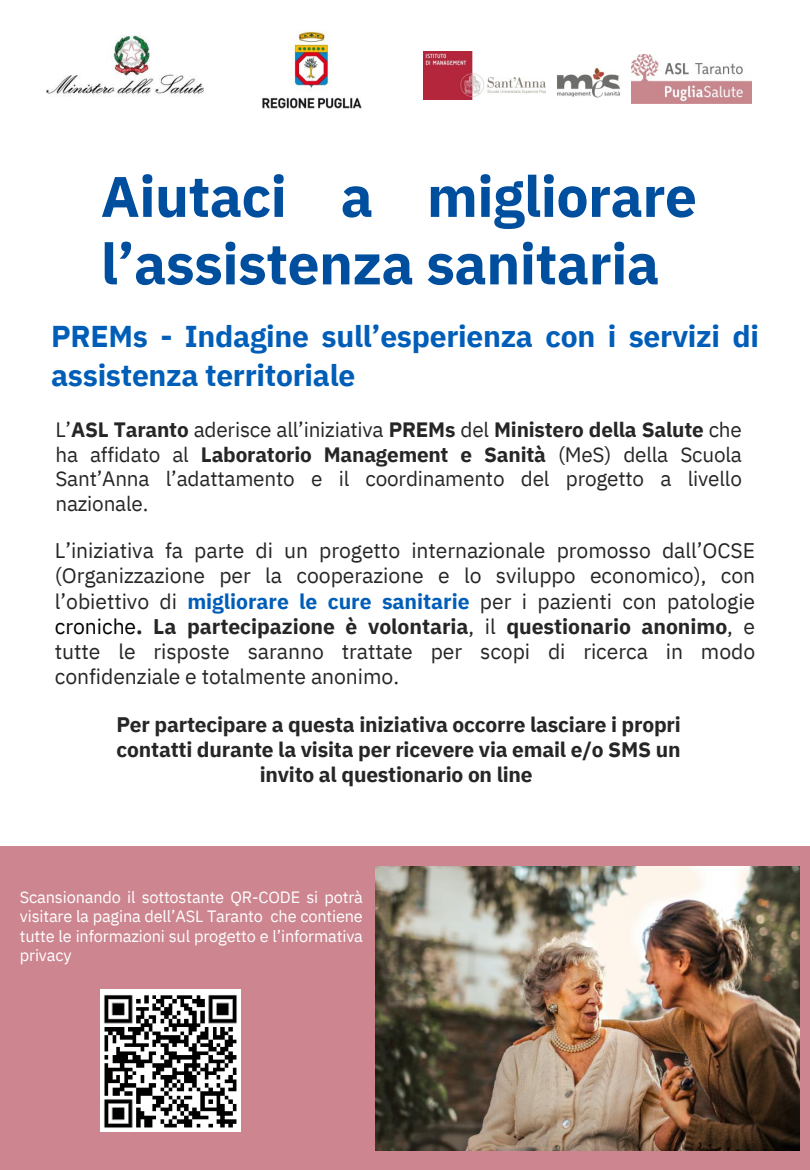
<style>
.page{position:relative;width:810px;height:1170px;background:#fff}
.page>*{position:absolute;margin:0;border:0;box-sizing:border-box;transform-origin:0 0}
.t1{font:700 57px/67.5px "IBM Plex Sans";letter-spacing:-.01em;color:#004f9e}
.t2{font:700 30px/38.2px "IBM Plex Sans";letter-spacing:-.01em;color:#005eb8}
.t3{font:21.15px/25.2px "IBM Plex Sans";letter-spacing:-.005em;color:#262626;text-align:justify}
.t4{font:700 21px/24.8px "IBM Plex Sans";letter-spacing:-.01em;color:#262626;text-align:center}
.t5{font:20.7px/24.6px "IBM Plex Sans";letter-spacing:-.01em;color:#262626;text-align:justify}
.t6{font:16.35px/19.6px "IBM Plex Sans";letter-spacing:-.01em;color:#fff;text-align:justify}
.s1{font-weight:700}
.s2{font-weight:700;color:#005eb8}
.s3{color:#000}
</style>
<div class="page">
<div style="left:0;top:846px;width:810px;height:324px;background:#cd8590"></div>
<img style="left:46px;top:36px;width:158px;height:58px">
<img style="left:424px;top:51px;width:121px;height:48px">
<img style="left:557px;top:67px;width:63px;height:31px">
<img style="left:375px;top:867px;width:424px;height:283px">
<img style="left:262px;top:30px;width:100px;height:79px">
<img style="left:632px;top:55px;width:119px;height:48px">
<img style="left:101px;top:990px;width:139px;height:142px">
<h4 class="t1" style="left:101px;top:162px;width:598px">Aiutaci a migliorare l’assistenza sanitaria</h4>
<h2 class="t2" style="left:51px;top:317px;width:709px">PREMs - Indagine sull’esperienza con i servizi di assistenza territoriale</h2>
<h4 class="t5" style="left:55px;top:417px;width:688px">L’<span class="s1">ASL Taranto</span> aderisce all’iniziativa <span class="s1">PREMs</span> del <span class="s1">Ministero della Salute</span> che ha affidato al <span class="s1">Laboratorio Management e Sanità</span> (MeS) della Scuola Sant’Anna l’adattamento e il coordinamento del progetto a livello nazionale.</h4>
<h3 class="t3" style="left:55px;top:538px;width:702px">L’iniziativa fa parte di un progetto internazionale promosso dall’OCSE (Organizzazione per la cooperazione e lo sviluppo economico), con l’obiettivo di <span class="s2">migliorare le cure sanitarie</span> per i pazienti con patologie <span class="s3">croniche</span><span class="s1">. La partecipazione è volontaria</span>, il <span class="s1">questionario anonimo</span>, e tutte le risposte saranno trattate per scopi di ricerca in modo confidenziale e totalmente anonimo.</h3>
<p class="t4" style="left:116px;top:712px;width:566px">Per partecipare a questa iniziativa occorre lasciare i propri contatti durante la visita per ricevere via email e/o SMS un invito al questionario on line</p>
<p class="t6" style="left:20px;top:887px;width:345px">Scansionando il sottostante QR-CODE si potrà visitare la pagina dell’ASL Taranto che contiene tutte le informazioni sul progetto e l’informativa privacy</p>
</div>
